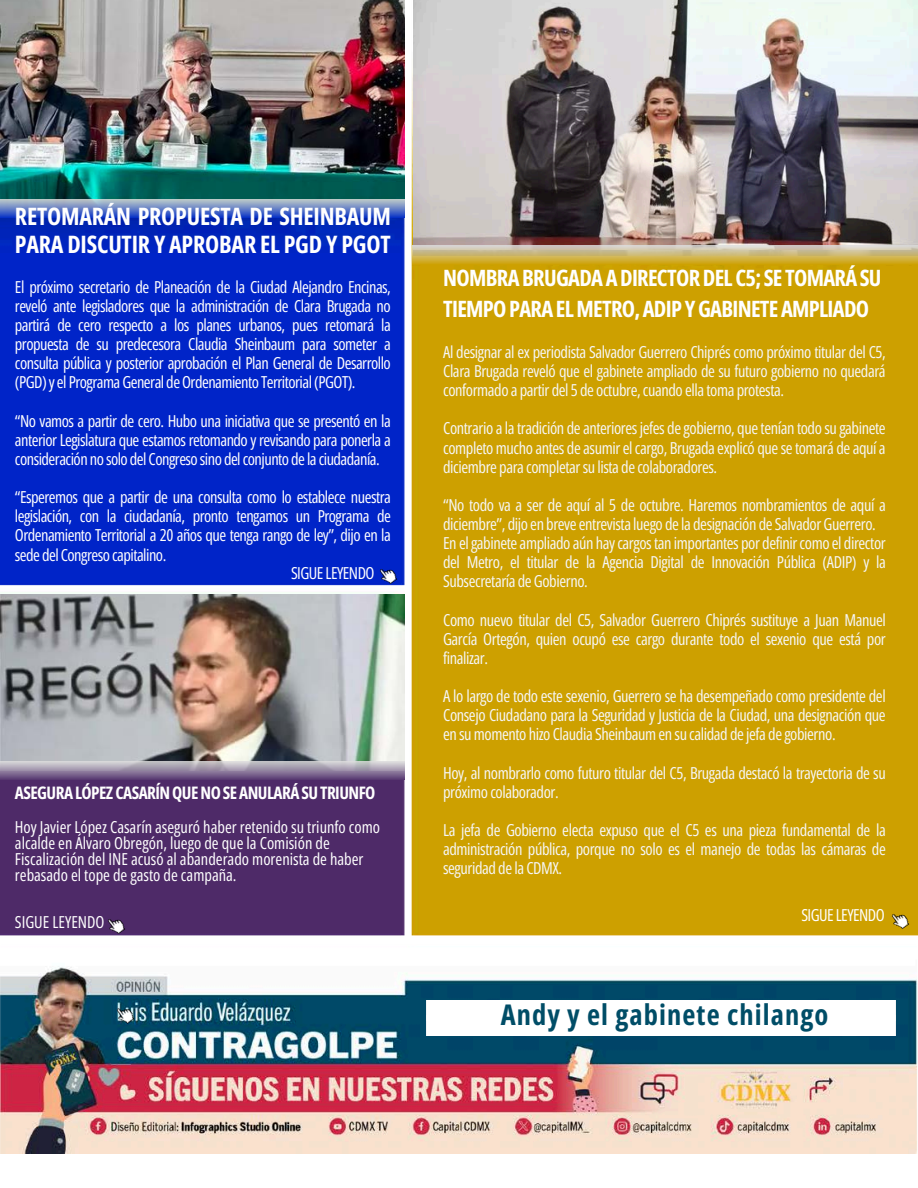
<style>
.page{position:relative;width:918px;height:1188px;background:#fff}
.page>*{position:absolute;margin:0;border:0;box-sizing:border-box;transform-origin:0 0}
.t1{font:700 28.5px "Open Sans Condensed";letter-spacing:.04em;color:#004d67}
.t2{font:700 24px/28.2px "Open Sans Condensed";letter-spacing:-.01em;color:#fff}
.t3{font:700 22.5px/31.5px "Open Sans Condensed";letter-spacing:-.03em;color:#fff}
.t4{font:700 17.25px "Open Sans Condensed";letter-spacing:-.03em;color:#fff}
.t5{font:16.5px/19.2px "Open Sans Condensed";letter-spacing:-.025em;color:#f6f6f6;text-align:justify}
.t6{font:16.5px/19.2px "Open Sans Condensed";color:#fff;text-align:justify}
.t7{font:16.5px "Open Sans Condensed";letter-spacing:-.03em;color:#fff}
</style>
<div class="page">
<img style="left:0;top:68px;width:918px;height:1085px">
<img style="left:110px;top:1001px;width:31px;height:30px">
<img style="left:885px;top:906px;width:31px;height:31px">
<img style="left:423px;top:1001px;width:477px;height:15px">
<img style="left:0;top:0;width:405px;height:217px">
<svg style="left:0;top:199px;width:404px;height:19px"></svg>
<img style="left:0;top:594px;width:405px;height:167px">
<img style="left:101px;top:911px;width:31px;height:30px">
<img style="left:373px;top:561px;width:31px;height:31px">
<img style="left:423px;top:1016px;width:477px;height:20px">
<svg style="left:0;top:761px;width:405px;height:19px"></svg>
<img style="left:413px;top:0;width:505px;height:246px">
<svg style="left:412px;top:246px;width:506px;height:18px"></svg>
<p class="t2" style="left:15px;top:202px;width:378px">RETOMARÁN PROPUESTA DE SHEINBAUM<br>PARA DISCUTIR Y APROBAR EL PGD Y PGOT</p>
<h4 class="t6" style="left:15px;top:277px;width:377px">El próximo secretario de Planeación de la Ciudad Alejandro Encinas, reveló ante legisladores que la administración de Clara Brugada no partirá de cero respecto a los planes urbanos, pues retomará la propuesta de su predecesora Claudia Sheinbaum para someter a consulta pública y posterior aprobación el Plan General de Desarrollo (PGD) y el Programa General de Ordenamiento Territorial (PGOT).</h4>
<p class="t6" style="left:15px;top:411px;width:377px">“No vamos a partir de cero. Hubo una iniciativa que se presentó en la anterior Legislatura que estamos retomando y revisando para ponerla a consideración no solo del Congreso sino del conjunto de la ciudadanía.</p>
<p class="t6" style="left:15px;top:487px;width:377px">“Esperemos que a partir de una consulta como lo establece nuestra legislación, con la ciudadanía, pronto tengamos un Programa de Ordenamiento Territorial a 20 años que tenga rango de ley”, dijo en la sede del Congreso capitalino.</p>
<p class="t7" style="left:291px;top:561px;width:85px">SIGUE LEYENDO</p>
<p class="t4" style="left:15px;top:780px;width:362px">ASEGURA LÓPEZ CASARÍN QUE NO SE ANULARÁ SU TRIUNFO</p>
<p class="t6" style="left:15px;top:819px;width:367px;line-height:15.8px;text-align:left">Hoy Javier López Casarín aseguró haber retenido su triunfo como alcalde en Álvaro Obregón, luego de que la Comisión de Fiscalización del INE acusó al abanderado morenista de haber rebasado el tope de gasto de campaña.</p>
<h4 class="t6" style="left:15px;top:912px;width:91px">SIGUE LEYENDO</h4>
<p class="t3" style="left:443px;top:261px;width:440px">NOMBRA BRUGADA A DIRECTOR DEL C5; SE TOMARÁ SU<br>TIEMPO PARA EL METRO, ADIP Y GABINETE AMPLIADO</p>
<p class="t5" style="left:443px;top:342px;width:444px">Al designar al ex periodista Salvador Guerrero Chiprés como próximo titular del C5, Clara Brugada reveló que el gabinete ampliado de su futuro gobierno no quedará conformado a partir del 5 de octubre, cuando ella toma protesta.</p>
<p class="t5" style="left:443px;top:418px;width:444px">Contrario a la tradición de anteriores jefes de gobierno, que tenían todo su gabinete completo mucho antes de asumir el cargo, Brugada explicó que se tomará de aquí a diciembre para completar su lista de colaboradores.</p>
<p class="t5" style="left:443px;top:495px;width:444px">“No todo va a ser de aquí al 5 de octubre. Haremos nombramientos de aquí a diciembre”, dijo en breve entrevista luego de la designación de Salvador Guerrero.</p>
<p class="t5" style="left:443px;top:533px;width:444px">En el gabinete ampliado aún hay cargos tan importantes por definir como el director del Metro, el titular de la Agencia Digital de Innovación Pública (ADIP) y la Subsecretaría de Gobierno.</p>
<p class="t5" style="left:443px;top:610px;width:444px">Como nuevo titular del C5, Salvador Guerrero Chiprés sustituye a Juan Manuel García Ortegón, quien ocupó ese cargo durante todo el sexenio que está por finalizar.</p>
<p class="t5" style="left:443px;top:686px;width:444px">A lo largo de todo este sexenio, Guerrero se ha desempeñado como presidente del Consejo Ciudadano para la Seguridad y Justicia de la Ciudad, una designación que en su momento hizo Claudia Sheinbaum en su calidad de jefa de gobierno.</p>
<p class="t5" style="left:443px;top:763px;width:444px">Hoy, al nombrarlo como futuro titular del C5, Brugada destacó la trayectoria de su próximo colaborador.</p>
<h4 class="t5" style="left:443px;top:820px;width:444px">La jefa de Gobierno electa expuso que el C5 es una pieza fundamental de la administración pública, porque no solo es el manejo de todas las cámaras de seguridad de la CDMX.</h4>
<p class="t7" style="left:801px;top:904px;width:85px">SIGUE LEYENDO</p>
<h1 class="t1" style="left:501px;top:995px;width:329px">Andy y el gabinete chilango</h1>
</div>
